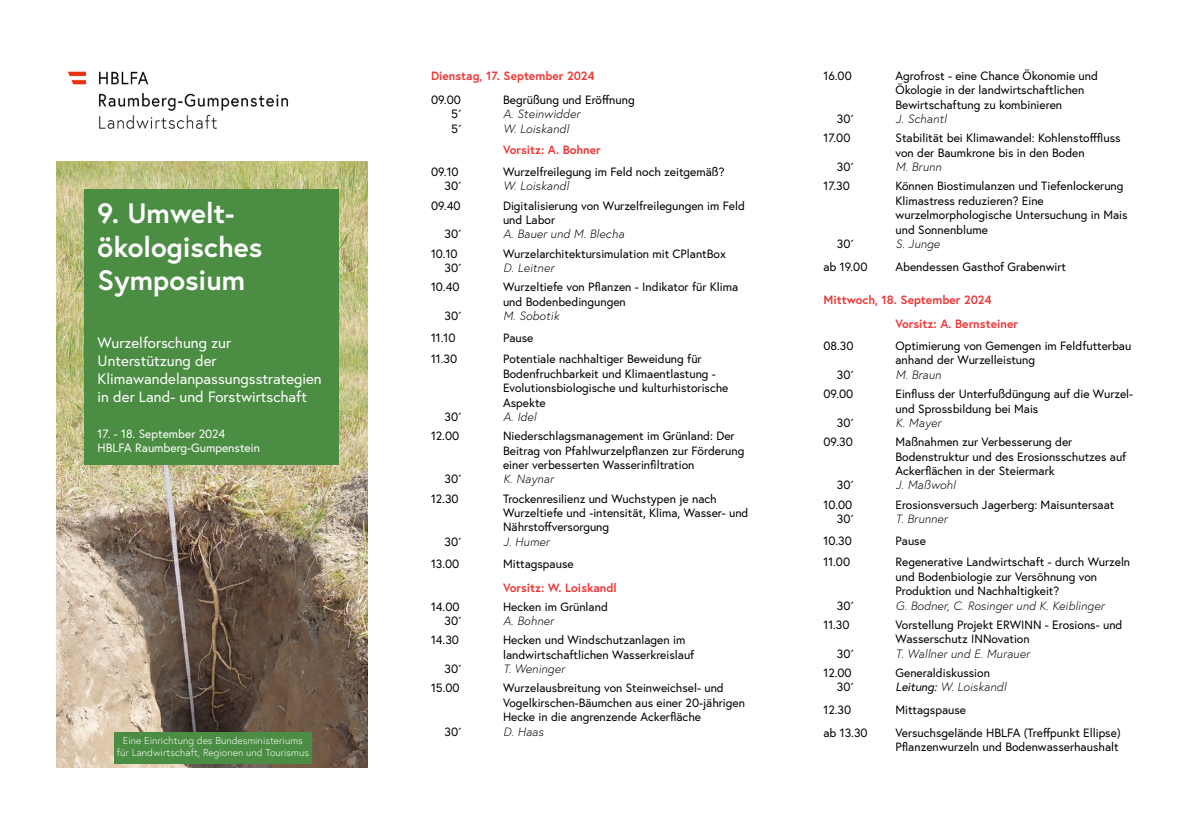
<style>
.page{position:relative;width:1191px;height:840px;background:#fff}
.page>*{position:absolute;margin:0;border:0;box-sizing:border-box;transform-origin:0 0}
.t1{font:700 28px "Europa Austria";color:#fff}
.t2{font:15px/18px "Europa Austria";color:#fff}
.t3{font:12px/14.4px "Europa Austria";color:#000}
.t4{font:italic 300 12px "Europa Austria";color:#000}
.t5{font:700 12px "Europa Austria";color:#ee3635}
.t6{font:12px "Europa Austria";color:#fff}
.t7{font:300 10px "Europa Austria";color:#fff}
.s1{font-weight:400}
</style>
<div class="page">
<img style="left:57px;top:363px;width:310px;height:404px">
<img style="left:67px;top:71px;width:222px;height:58px">
<img style="left:57px;top:271px;width:310px;height:92px">
<img style="left:57px;top:161px;width:310px;height:110px">
<div style="left:84px;top:189px;width:254px;height:276px;background:#4b8d43"></div>
<div style="left:114px;top:732px;width:197px;height:31px;background:#4b8d43"></div>
<p class="t1" style="left:98px;top:194px;width:138px">9. Umwelt-</p>
<p class="t1" style="left:98px;top:227px;width:166px">ökologisches</p>
<p class="t1" style="left:98px;top:261px;width:149px">Symposium</p>
<p class="t2" style="left:98px;top:333px;width:135px">Wurzelforschung zur</p>
<p class="t2" style="left:98px;top:351px;width:120px">Unterstützung der</p>
<p class="t2" style="left:98px;top:369px;width:226px">Klimawandelanpassungsstrategien in der Land- und Forstwirtschaft</p>
<p class="t6" style="left:98px;top:426px;width:129px">17. - 18. September 2024</p>
<p class="t6" style="left:98px;top:440px;width:164px">HBLFA Raumberg-Gumpenstein</p>
<p class="t7" style="left:123px;top:733px;width:181px">Eine Einrichtung des Bundesministeriums</p>
<p class="t7" style="left:117px;top:745px;width:194px">für Landwirtschaft, Regionen und Tourismus</p>
<p class="t5" style="left:431px;top:67px;width:165px">Dienstag, 17. September 2024</p>
<p class="t3" style="left:431px;top:92px;width:31px">09.00</p>
<p class="t3" style="left:503px;top:92px;width:133px">Begrüßung und Eröffnung</p>
<p class="t3" style="left:451px;top:106px;width:12px">5´</p>
<p class="t4" style="left:503px;top:106px;width:79px">A. Steinwidder</p>
<p class="t3" style="left:451px;top:121px;width:12px">5´</p>
<p class="t4" style="left:503px;top:121px;width:68px">W. Loiskandl</p>
<p class="t5" style="left:503px;top:142px;width:99px">Vorsitz: A. Bohner</p>
<p class="t3" style="left:431px;top:164px;width:29px">09.10</p>
<p class="t3" style="left:503px;top:164px;width:223px">Wurzelfreilegung im Feld noch zeitgemäß?</p>
<p class="t3" style="left:444px;top:178px;width:18px">30´</p>
<p class="t4" style="left:503px;top:178px;width:68px">W. Loiskandl</p>
<p class="t3" style="left:431px;top:198px;width:31px">09.40</p>
<p class="t3" style="left:503px;top:198px;width:243px">Digitalisierung von Wurzelfreilegungen im Feld</p>
<p class="t3" style="left:503px;top:212px;width:54px">und Labor</p>
<p class="t3" style="left:444px;top:226px;width:18px">30´</p>
<p class="t4" style="left:503px;top:226px;width:123px">A. Bauer und M. Blecha</p>
<p class="t3" style="left:431px;top:246px;width:28px">10.10</p>
<p class="t3" style="left:503px;top:246px;width:224px">Wurzelarchitektursimulation mit CPlantBox</p>
<p class="t3" style="left:444px;top:260px;width:18px">30´</p>
<p class="t4" style="left:503px;top:260px;width:53px">D. Leitner</p>
<p class="t3" style="left:431px;top:279px;width:30px">10.40</p>
<p class="t3" style="left:503px;top:279px;width:237px">Wurzeltiefe von Pflanzen - Indikator für Klima und Bodenbedingungen</p>
<p class="t3" style="left:444px;top:308px;width:18px">30´</p>
<p class="t4" style="left:503px;top:308px;width:58px">M. Sobotik</p>
<p class="t3" style="left:431px;top:330px;width:26px">11.10</p>
<p class="t3" style="left:503px;top:330px;width:32px">Pause</p>
<p class="t3" style="left:431px;top:351px;width:28px">11.30</p>
<p class="t3" style="left:503px;top:351px;width:227px">Potentiale nachhaltiger Beweidung für Bodenfruchbarkeit und Klimaentlastung - Evolutionsbiologische und kulturhistorische Aspekte</p>
<p class="t3" style="left:444px;top:409px;width:18px">30´</p>
<p class="t4" style="left:503px;top:409px;width:35px">A. Idel</p>
<p class="t3" style="left:431px;top:428px;width:30px">12.00</p>
<p class="t3" style="left:503px;top:428px;width:243px">Niederschlagsmanagement im Grünland: Der<br>Beitrag von Pfahlwurzelpflanzen zur Förderung einer verbesserten Wasserinfiltration</p>
<p class="t3" style="left:444px;top:471px;width:18px">30´</p>
<p class="t4" style="left:503px;top:471px;width:52px">K. Naynar</p>
<p class="t3" style="left:431px;top:490px;width:29px">12.30</p>
<p class="t3" style="left:503px;top:490px;width:247px">Trockenresilienz und Wuchstypen je nach<br>Wurzeltiefe und -intensität, Klima, Wasser- und<br>Nährstoffversorgung</p>
<p class="t3" style="left:444px;top:534px;width:18px">30´</p>
<p class="t4" style="left:503px;top:534px;width:48px">J. Humer</p>
<p class="t3" style="left:431px;top:555px;width:30px">13.00</p>
<p class="t3" style="left:503px;top:555px;width:72px">Mittagspause</p>
<p class="t5" style="left:503px;top:578px;width:115px">Vorsitz: W. Loiskandl</p>
<p class="t3" style="left:431px;top:598px;width:30px">14.00</p>
<p class="t3" style="left:503px;top:598px;width:106px">Hecken im Grünland</p>
<p class="t3" style="left:444px;top:613px;width:18px">30´</p>
<p class="t4" style="left:503px;top:613px;width:52px">A. Bohner</p>
<p class="t3" style="left:431px;top:632px;width:29px">14.30</p>
<p class="t3" style="left:503px;top:632px;width:184px">Hecken und Windschutzanlagen im</p>
<p class="t3" style="left:503px;top:646px;width:193px">landwirtschaftlichen Wasserkreislauf</p>
<p class="t3" style="left:444px;top:661px;width:18px">30´</p>
<p class="t4" style="left:503px;top:661px;width:63px">T. Weninger</p>
<p class="t3" style="left:431px;top:680px;width:30px">15.00</p>
<p class="t3" style="left:503px;top:680px;width:243px">Wurzelausbreitung von Steinweichsel- und<br>Vogelkirschen-Bäumchen aus einer 20-jährigen</p>
<p class="t3" style="left:503px;top:709px;width:199px">Hecke in die angrenzende Ackerfläche</p>
<p class="t3" style="left:444px;top:723px;width:18px">30´</p>
<p class="t4" style="left:503px;top:723px;width:42px">D. Haas</p>
<p class="t3" style="left:823px;top:68px;width:30px">16.00</p>
<p class="t3" style="left:895px;top:68px;width:204px">Agrofrost - eine Chance Ökonomie und<br>Ökologie in der landwirtschaftlichen</p>
<p class="t3" style="left:895px;top:97px;width:168px">Bewirtschaftung zu kombinieren</p>
<p class="t3" style="left:837px;top:111px;width:18px">30´</p>
<p class="t4" style="left:895px;top:111px;width:53px">J. Schantl</p>
<p class="t3" style="left:823px;top:130px;width:29px">17.00</p>
<p class="t3" style="left:895px;top:130px;width:227px">Stabilität bei Klimawandel: Kohlenstofffluss von der Baumkrone bis in den Boden</p>
<p class="t3" style="left:837px;top:159px;width:18px">30´</p>
<p class="t4" style="left:895px;top:159px;width:48px">M. Brunn</p>
<p class="t3" style="left:823px;top:178px;width:28px">17.30</p>
<p class="t3" style="left:895px;top:178px;width:229px">Können Biostimulanzen und Tiefenlockerung<br>Klimastress reduzieren? Eine</p>
<p class="t3" style="left:895px;top:207px;width:234px">wurzelmorphologische Untersuchung in Mais und Sonnenblume</p>
<p class="t3" style="left:837px;top:236px;width:18px">30´</p>
<p class="t4" style="left:895px;top:236px;width:46px">S. Junge</p>
<p class="t3" style="left:823px;top:259px;width:45px">ab 19.00</p>
<p class="t3" style="left:895px;top:259px;width:172px">Abendessen Gasthof Grabenwirt</p>
<p class="t5" style="left:823px;top:292px;width:170px">Mittwoch, 18. September 2024</p>
<p class="t5" style="left:895px;top:316px;width:124px">Vorsitz: A. Bernsteiner</p>
<p class="t3" style="left:823px;top:338px;width:32px">08.30</p>
<p class="t3" style="left:895px;top:338px;width:237px">Optimierung von Gemengen im Feldfutterbau anhand der Wurzelleistung</p>
<p class="t3" style="left:837px;top:367px;width:18px">30´</p>
<p class="t4" style="left:895px;top:367px;width:47px">M. Braun</p>
<p class="t3" style="left:823px;top:386px;width:31px">09.00</p>
<p class="t3" style="left:895px;top:386px;width:239px">Einfluss der Unterfußdüngung auf die Wurzel&shy;und Sprossbildung bei Mais</p>
<p class="t3" style="left:837px;top:415px;width:18px">30´</p>
<p class="t4" style="left:895px;top:415px;width:47px">K. Mayer</p>
<p class="t3" style="left:823px;top:434px;width:31px">09.30</p>
<p class="t3" style="left:895px;top:434px;width:178px">Maßnahmen zur Verbesserung der</p>
<p class="t3" style="left:895px;top:448px;width:232px">Bodenstruktur und des Erosionsschutzes auf<br>Ackerflächen in der Steiermark</p>
<p class="t3" style="left:837px;top:477px;width:18px">30´</p>
<p class="t4" style="left:895px;top:477px;width:62px">J. Maßwohl</p>
<p class="t3" style="left:823px;top:496px;width:30px">10.00</p>
<p class="t3" style="left:895px;top:496px;width:220px">Erosionsversuch Jagerberg: Maisuntersaat</p>
<p class="t3" style="left:837px;top:511px;width:18px">30´</p>
<p class="t4" style="left:895px;top:511px;width:54px">T. Brunner</p>
<p class="t3" style="left:823px;top:532px;width:30px">10.30</p>
<p class="t3" style="left:895px;top:532px;width:32px">Pause</p>
<p class="t3" style="left:823px;top:554px;width:28px">11.00</p>
<p class="t3" style="left:895px;top:554px;width:236px">Regenerative Landwirtschaft - durch Wurzeln und Bodenbiologie zur Versöhnung von</p>
<p class="t3" style="left:895px;top:583px;width:165px">Produktion und Nachhaltigkeit?</p>
<p class="t3" style="left:837px;top:597px;width:18px">30´</p>
<p class="t4" style="left:895px;top:597px;width:210px">G. Bodner, C. Rosinger und K. Keiblinger</p>
<p class="t3" style="left:823px;top:616px;width:28px">11.30</p>
<p class="t3" style="left:895px;top:616px;width:228px">Vorstellung Projekt ERWINN - Erosions- und<br>Wasserschutz INNovation</p>
<p class="t3" style="left:837px;top:645px;width:18px">30´</p>
<p class="t4" style="left:895px;top:645px;width:136px">T. Wallner und E. Murauer</p>
<p class="t3" style="left:823px;top:664px;width:30px">12.00</p>
<p class="t3" style="left:895px;top:664px;width:96px">Generaldiskussion</p>
<p class="t3" style="left:837px;top:679px;width:18px">30´</p>
<p class="t4" style="left:895px;top:679px;width:112px"><span class="s1">Leitung:</span> W. Loiskandl</p>
<p class="t3" style="left:823px;top:702px;width:29px">12.30</p>
<p class="t3" style="left:895px;top:702px;width:72px">Mittagspause</p>
<p class="t3" style="left:823px;top:724px;width:46px">ab 13.30</p>
<p class="t3" style="left:895px;top:724px;width:227px">Versuchsgelände HBLFA (Treffpunkt Ellipse)</p>
<p class="t3" style="left:895px;top:739px;width:225px">Pflanzenwurzeln und Bodenwasserhaushalt</p>
</div>
